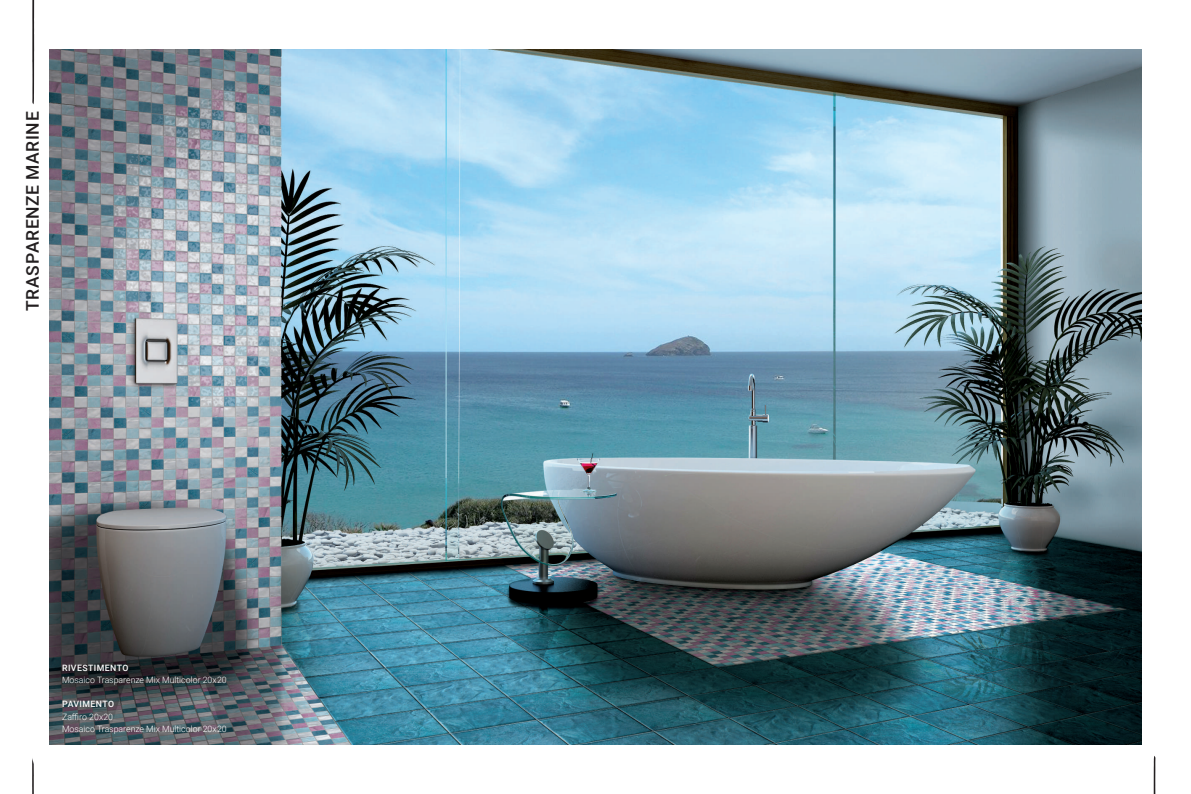
<style>
.page{position:relative;width:1191px;height:794px;background:#fff}
.page>*{position:absolute;margin:0;border:0;box-sizing:border-box;transform-origin:0 0}
.t1{font:500 17.5px "Roboto";letter-spacing:.035em;color:#231f20}
.t2{font:300 8.75px/12.2px "Roboto";color:#fff}
.t3{font:500 8.75px "Roboto";letter-spacing:.045em;color:#fff}
</style>
<div class="page">
<img style="left:50px;top:50px;width:1091px;height:694px">
<svg style="left:32px;top:758px;width:2px;height:36px"></svg>
<svg style="left:1153px;top:756px;width:2px;height:38px"></svg>
<svg style="left:32px;top:0;width:3px;height:105px"></svg>
<h1 class="t1" style="left:20px;top:311px;width:201px;rotate:-90deg">TRASPARENZE MARINE</h1>
<p class="t3" style="left:62px;top:661px;width:68px">RIVESTIMENTO</p>
<p class="t2" style="left:62px;top:673px;width:166px">Mosaico Trasparenze Mix Multicolor 20x20</p>
<p class="t3" style="left:62px;top:698px;width:53px">PAVIMENTO</p>
<p class="t2" style="left:62px;top:710px;width:166px">Zaffiro 20x20<br>Mosaico Trasparenze Mix Multicolor 20x20</p>
</div>
